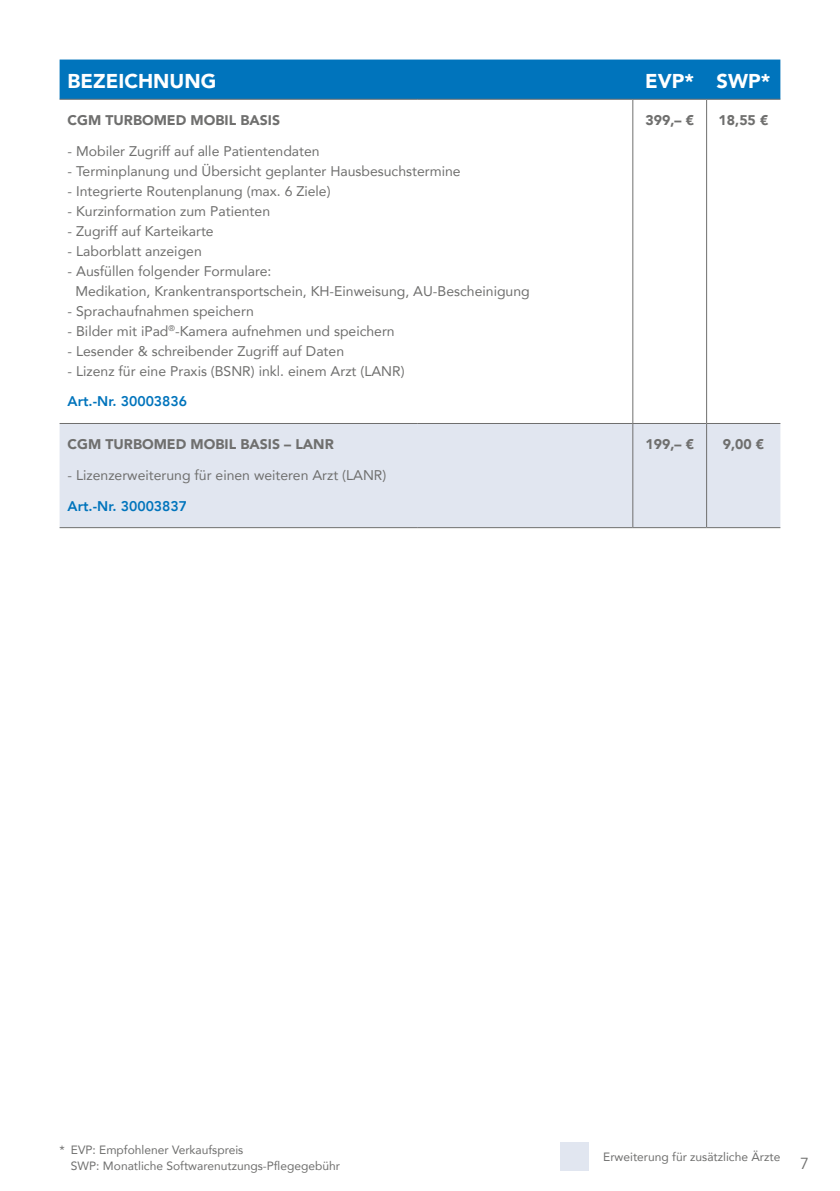
<style>
.page{position:relative;width:840px;height:1191px;background:#fff}
.page>*{position:absolute;margin:0;border:0;box-sizing:border-box;transform-origin:0 0}
.t1{font:900 20px "Avenir";color:#fff}
.t2{font:16px "Avenir";color:#6f6f6e}
.t3{font:14px/20px "Avenir";color:#6f6f6e}
.t4{font:900 14px "Avenir";color:#6f6f6e}
.t5{font:800 14px "Avenir";color:#0074bc}
.t6{font:12px/16px "Avenir";color:#6f6f6e}
</style>
<div class="page">
<div style="left:60px;top:60px;width:720px;height:39px;background:#0074bc"></div>
<div style="left:60px;top:424px;width:720px;height:103px;background:#e1e6f0"></div>
<hr style="left:60px;top:99px;width:357px;height:1px;background:#6f6f6e">
<hr style="left:417px;top:99px;width:215px;height:1px;background:#6f6f6e">
<hr style="left:632px;top:99px;width:74px;height:1px;background:#6f6f6e">
<hr style="left:706px;top:99px;width:74px;height:1px;background:#6f6f6e">
<hr style="left:632px;top:100px;width:1px;height:323px;background:#6f6f6e">
<hr style="left:632px;top:424px;width:1px;height:103px;background:#6f6f6e">
<hr style="left:705px;top:100px;width:1px;height:323px;background:#6f6f6e">
<hr style="left:705px;top:424px;width:1px;height:103px;background:#6f6f6e">
<hr style="left:60px;top:423px;width:357px;height:1px;background:#6f6f6e">
<hr style="left:417px;top:423px;width:215px;height:1px;background:#6f6f6e">
<hr style="left:632px;top:423px;width:74px;height:1px;background:#6f6f6e">
<hr style="left:706px;top:423px;width:74px;height:1px;background:#6f6f6e">
<hr style="left:60px;top:527px;width:357px;height:1px;background:#6f6f6e">
<hr style="left:417px;top:527px;width:215px;height:1px;background:#6f6f6e">
<hr style="left:632px;top:527px;width:74px;height:1px;background:#6f6f6e">
<hr style="left:706px;top:527px;width:74px;height:1px;background:#6f6f6e">
<div style="left:560px;top:1142px;width:28px;height:28px;background:#e1e6f0"></div>
<h1 class="t1" style="left:68px;top:63px;width:150px">BEZEICHNUNG</h1>
<h1 class="t1" style="left:645px;top:63px;width:127px">EVP* SWP*</h1>
<p class="t4" style="left:68px;top:108px;width:214px">CGM TURBOMED MOBIL BASIS</p>
<p class="t3" style="left:68px;top:141px;width:253px">- Mobiler Zugriff auf alle Patientendaten</p>
<p class="t3" style="left:68px;top:161px;width:394px">- Terminplanung und Übersicht geplanter Hausbesuchstermine</p>
<p class="t3" style="left:68px;top:181px;width:264px">- Integrierte Routenplanung (max. 6 Ziele)</p>
<p class="t3" style="left:68px;top:201px;width:204px">- Kurzinformation zum Patienten</p>
<p class="t3" style="left:68px;top:221px;width:148px">- Zugriff auf Karteikarte</p>
<p class="t3" style="left:68px;top:241px;width:136px">- Laborblatt anzeigen</p>
<p class="t3" style="left:75px;top:261px;width:455px;text-indent:-8px">- Ausfüllen folgender Formulare:<br>Medikation, Krankentransportschein, KH-Einweisung, AU-Bescheinigung</p>
<p class="t3" style="left:68px;top:301px;width:187px">- Sprachaufnahmen speichern</p>
<p class="t3" style="left:68px;top:321px;width:328px">- Bilder mit iPad<sup>®</sup>-Kamera aufnehmen und speichern</p>
<p class="t3" style="left:68px;top:341px;width:278px">- Lesender &amp; schreibender Zugriff auf Daten</p>
<p class="t3" style="left:68px;top:361px;width:338px">- Lizenz für eine Praxis (BSNR) inkl. einem Arzt (LANR)</p>
<p class="t5" style="left:68px;top:391px;width:121px">Art.-Nr. 30003836</p>
<p class="t4" style="left:645px;top:108px;width:50px">399,– €</p>
<p class="t4" style="left:718px;top:108px;width:51px">18,55 €</p>
<p class="t4" style="left:68px;top:432px;width:267px">CGM TURBOMED MOBIL BASIS – LANR</p>
<p class="t3" style="left:68px;top:465px;width:320px">- Lizenzerweiterung für einen weiteren Arzt (LANR)</p>
<p class="t5" style="left:68px;top:495px;width:121px">Art.-Nr. 30003837</p>
<p class="t4" style="left:645px;top:432px;width:50px">199,– €</p>
<p class="t4" style="left:722px;top:432px;width:43px">9,00 €</p>
<p class="t6" style="left:71px;top:1141px;width:270px;text-indent:-11px">* EVP: Empfohlener Verkaufspreis<br>SWP: Monatliche Softwarenutzungs-Pflegegebühr</p>
<p class="t6" style="left:603px;top:1148px;width:178px">Erweiterung für zusätzliche Ärzte</p>
<p class="t2" style="left:799px;top:1153px;width:10px">7</p>
</div>
